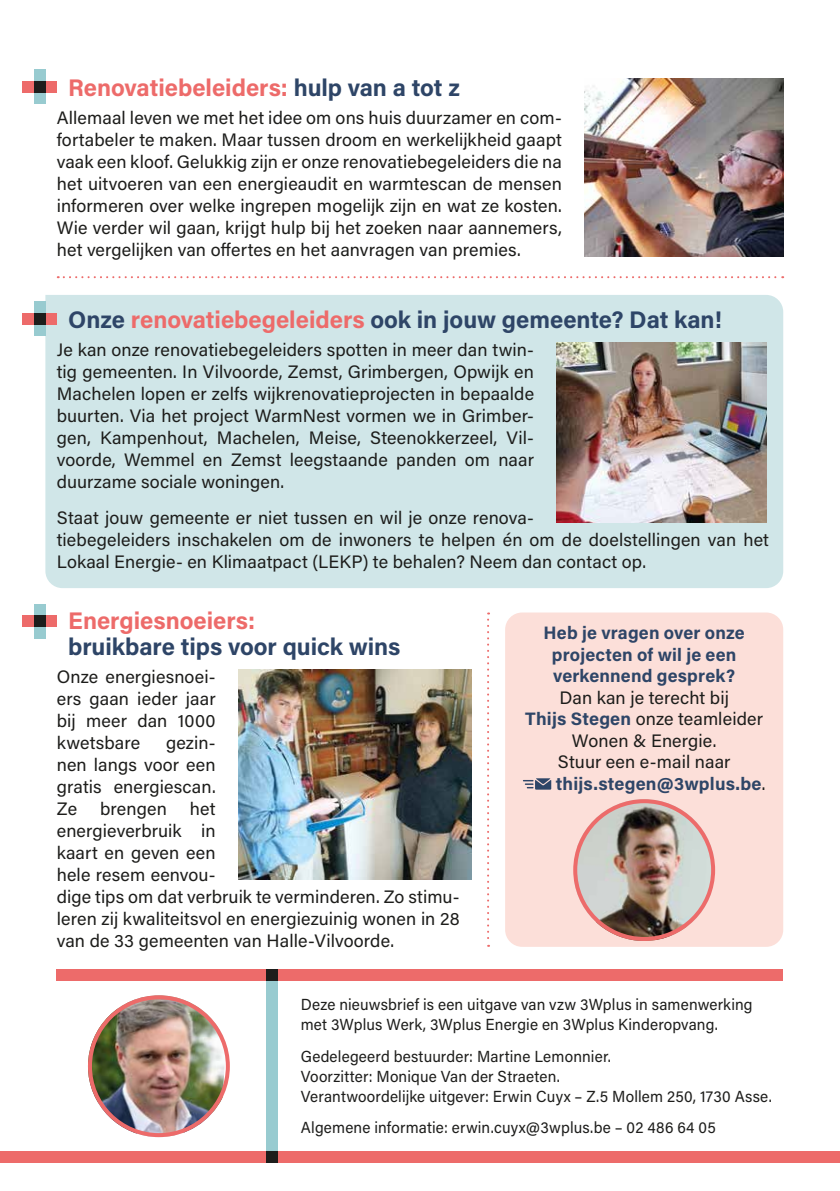
<style>
.page{position:relative;width:840px;height:1191px;background:#fff}
.page>*{position:absolute;margin:0;border:0;box-sizing:border-box;transform-origin:0 0}
.t1{font:700 24px "Acumin Pro";color:#2e4567}
.t2{font:700 24px "Acumin Pro";color:#ed6b6a}
.t3{font:18px/22px "Acumin Pro";letter-spacing:.005em;color:#1d1d1b;text-align:justify}
.t4{font:700 18px/21.4px "Acumin Pro";letter-spacing:.01em;color:#2e4567;text-align:center}
.t5{font:16px/20px "Acumin Pro";letter-spacing:.01em;color:#1d1d1b;scale:.96 1}
.s1{color:#2e4567}
.s2{color:#ed6b6a}
.s3{font-weight:700;color:#2e4567}
.s4{font-weight:400;color:#1d1d1b}
</style>
<div class="page">
<div style="left:45px;top:295px;width:737px;height:293px;background:#d0e6e8"></div>
<div style="left:57px;top:969px;width:725px;height:12px;background:#ed6b6a"></div>
<div style="left:0;top:1151px;width:839px;height:11px;background:#ed6b6a"></div>
<div style="left:266px;top:981px;width:12px;height:170px;background:#98cbd0"></div>
<div style="left:266px;top:969px;width:12px;height:12px;background:#1d1d1b"></div>
<div style="left:266px;top:1151px;width:12px;height:11px;background:#1d1d1b"></div>
<svg style="left:487px;top:612px;width:2px;height:334px"></svg>
<img style="left:584px;top:78px;width:198px;height:178px">
<div style="left:23px;top:313px;width:34px;height:11px;background:#ed6b6a"></div>
<div style="left:34px;top:302px;width:11px;height:34px;background:#98cbd0"></div>
<div style="left:34px;top:313px;width:11px;height:11px;background:#1d1d1b"></div>
<img style="left:556px;top:343px;width:209px;height:180px">
<div style="left:23px;top:615px;width:34px;height:11px;background:#ed6b6a"></div>
<div style="left:34px;top:604px;width:11px;height:34px;background:#98cbd0"></div>
<div style="left:34px;top:615px;width:11px;height:11px;background:#1d1d1b"></div>
<img style="left:88px;top:995px;width:138px;height:142px">
<div style="left:88px;top:995px;width:142px;height:142px;border:4px solid #ed6b6a;border-radius:50%"></div>
<div style="left:505px;top:612px;width:277px;height:334px;background:#fcdfd9;border-radius:17px"></div>
<svg style="left:523px;top:778px;width:28px;height:11px"></svg>
<img style="left:576px;top:799px;width:137px;height:142px">
<div style="left:573px;top:799px;width:141px;height:142px;border:4px solid #ed6b6a;border-radius:50%"></div>
<img style="left:238px;top:669px;width:233px;height:210px">
<div style="left:23px;top:81px;width:34px;height:12px;background:#ed6b6a"></div>
<div style="left:34px;top:70px;width:11px;height:34px;background:#98cbd0"></div>
<div style="left:34px;top:81px;width:11px;height:12px;background:#1d1d1b"></div>
<svg style="left:58px;top:276px;width:724px;height:2px"></svg>
<h1 class="t2" style="left:68px;top:71px;width:393px">Renovatiebeleiders: <span class="s1">hulp van a tot z</span></h1>
<p class="t3" style="left:57px;top:106px;width:506px">Allemaal leven we met het idee om ons huis duurzamer en com&shy;fortabeler te maken. Maar tussen droom en werkelijkheid gaapt vaak een kloof. Gelukkig zijn er onze renovatiebegeleiders die na het uitvoeren van een energieaudit en warmtescan de mensen informeren over welke ingrepen mogelijk zijn en wat ze kosten.<br>Wie verder wil gaan, krijgt hulp bij het zoeken naar aannemers, het vergelijken van offertes en het aanvragen van premies.</p>
<h1 class="t1" style="left:68px;top:302px;width:655px">Onze <span class="s2">renovatiebegeleiders</span> ook in jouw gemeente? Dat kan!</h1>
<p class="t3" style="left:57px;top:337px;width:478px">Je kan onze renovatiebegeleiders spotten in meer dan twin&shy;tig gemeenten. In Vilvoorde, Zemst, Grimbergen, Opwijk en Machelen lopen er zelfs wijkrenovatieprojecten in bepaalde buurten. Via het project WarmNest vormen we in Grimber&shy;gen, Kampenhout, Machelen, Meise, Steenokkerzeel, Vil&shy;voorde, Wemmel en Zemst leegstaande panden om naar duurzame sociale woningen.</p>
<p class="t3" style="left:57px;top:506px;width:713px;text-align:left">Staat jouw gemeente er niet tussen en wil je onze renova-<br>tiebegeleiders inschakelen om de inwoners te helpen én om de doelstellingen van het<br>Lokaal Energie- en Klimaatpact (LEKP) te behalen? Neem dan contact op.</p>
<h1 class="t2" style="left:68px;top:604px;width:188px">Energiesnoeiers:</h1>
<h1 class="t1" style="left:68px;top:630px;width:334px">bruikbare tips voor quick wins</h1>
<p class="t3" style="left:57px;top:664px;width:160px">Onze energiesnoei&shy;ers gaan ieder jaar bij meer dan 1000 kwetsbare</p>
<p class="t4" style="left:543px;top:621px;width:203px">Heb je vragen over onze projecten of wil je een verkennend gesprek?</p>
<p class="t3" style="left:559px;top:685px;width:171px">Dan kan je terecht bij</p>
<p class="t3" style="left:525px;top:707px;width:239px"><span class="s3">Thijs Stegen</span> onze teamleider</p>
<p class="t3" style="left:571px;top:728px;width:146px">Wonen &amp; Energie.</p>
<p class="t3" style="left:557px;top:750px;width:174px">Stuur een e-mail naar</p>
<p class="t4" style="left:555px;top:772px;width:211px">thijs.stegen@3wplus.be<span class="s4">.</span></p>
<p class="t3" style="left:57px;top:730px;width:160px;text-indent:109px">gezin&shy;nen langs voor een gratis energiescan.<br>Ze</p>
<p class="t3" style="left:57px;top:796px;width:404px;text-align:left;text-indent:133px">het<br>energieverbruik in<br>kaart en geven een<br>hele resem eenvou-<br>dige tips om dat verbruik te verminderen. Zo stimu&shy;leren zij kwaliteitsvol en energiezuinig wonen in 28 van de 33 gemeenten van Halle-Vilvoorde.</p>
<p class="t3" style="left:100px;top:796px;width:68px">brengen</p>
<p class="t5" style="left:300px;top:994px;width:472px">Deze nieuwsbrief is een uitgave van vzw 3Wplus in samenwerking met 3Wplus Werk, 3Wplus Energie en 3Wplus Kinderopvang.</p>
<p class="t5" style="left:300px;top:1045px;width:492px">Gedelegeerd bestuurder: Martine Lemonnier.<br>Voorzitter: Monique Van der Straeten.<br>Verantwoordelijke uitgever: Erwin Cuyx – Z.5 Mollem 250, 1730 Asse.</p>
<p class="t5" style="left:300px;top:1116px;width:433px">Algemene informatie: erwin.cuyx@3wplus.be – 02 486 64 05</p>
</div>
